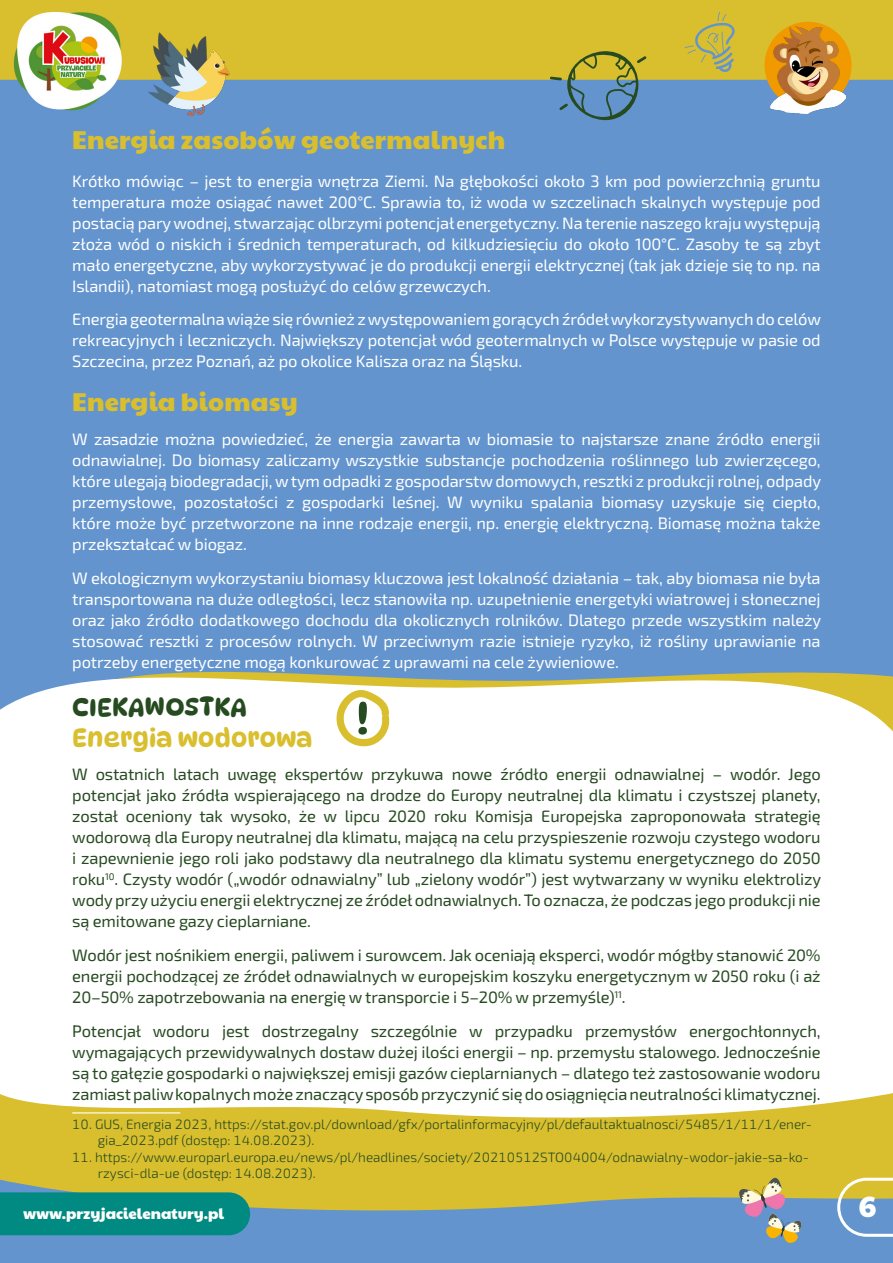
<style>
.page{position:relative;width:893px;height:1263px;background:#fff}
.page>*{position:absolute;margin:0;border:0;box-sizing:border-box;transform-origin:0 0}
.t1{font:29.1px "Paytone One";color:#fff}
.t2{font:25.5px "Paytone One";letter-spacing:.01em;color:#d9bf2e}
.t3{font:500 25.5px "Dyna Puff";letter-spacing:.01em;color:#d9bf2e}
.t4{font:500 25.5px "Dyna Puff";letter-spacing:.01em;color:#274b21}
.t5{font:16.5px/21px "Exo 2";letter-spacing:-.01em;color:#fff;text-align:justify}
.t6{font:16.5px/21px "Exo 2";letter-spacing:-.01em;color:#274b21;text-align:justify}
.t7{font:15px "Paytone One";color:#fff}
.t8{font:300 13.5px/16.2px "Exo 2";color:#274b21}
</style>
<div class="page">
<img style="left:0;top:0;width:893px;height:1263px">
<svg style="left:550px;top:50px;width:97px;height:72px;background:#82977b"></svg>
<img style="left:149px;top:33px;width:81px;height:83px">
<svg style="left:0;top:636px;width:893px;height:582px;background:#bbb455"></svg>
<div style="left:765px;top:22px;width:87px;height:87px;background:#f19a00;border-radius:50%"></div>
<img style="left:771px;top:27px;width:74px;height:87px">
<svg style="left:0;top:652px;width:893px;height:472px"></svg>
<hr style="left:72px;top:1112px;width:108px;height:1px;background:#fff">
<svg style="left:335px;top:687px;width:56px;height:61px"></svg>
<div style="left:0;top:1192px;width:250px;height:43px;background:#008a81"></div>
<svg style="left:837px;top:1178px;width:56px;height:59px;background:#99aea4"></svg>
<svg style="left:684px;top:12px;width:51px;height:60px;background:#c5b748"></svg>
<svg style="left:731px;top:1164px;width:76px;height:80px;background:#aaa885"></svg>
<h2 class="t2" style="left:72px;top:118px;width:435px">Energia zasobów geotermalnych</h2>
<p class="t5" style="left:72px;top:170px;width:750px">Krótko mówiąc – jest to energia wnętrza Ziemi. Na głębokości około 3 km pod powierzchnią gruntu temperatura może osiągać nawet 200°C. Sprawia to, iż woda w szczelinach skalnych występuje pod postacią pary wodnej, stwarzając olbrzymi potencjał energetyczny. Na terenie naszego kraju występują złoża wód o niskich i średnich temperaturach, od kilkudziesięciu do około 100°C. Zasoby te są zbyt mało energetyczne, aby wykorzystywać je do produkcji energii elektrycznej (tak jak dzieje się to np. na Islandii), natomiast mogą posłużyć do celów grzewczych.</p>
<p class="t5" style="left:72px;top:308px;width:750px">Energia geotermalna wiąże się również z występowaniem gorących źródeł wykorzystywanych do celów rekreacyjnych i leczniczych. Największy potencjał wód geotermalnych w Polsce występuje w pasie od Szczecina, przez Poznań, aż po okolice Kalisza oraz na Śląsku.</p>
<h2 class="t2" style="left:72px;top:380px;width:227px">Energia biomasy</h2>
<p class="t5" style="left:72px;top:428px;width:750px">W zasadzie można powiedzieć, że energia zawarta w biomasie to najstarsze znane źródło energii odnawialnej. Do biomasy zaliczamy wszystkie substancje pochodzenia roślinnego lub zwierzęcego, które ulegają biodegradacji, w tym odpadki z gospodarstw domowych, resztki z produkcji rolnej, odpady przemysłowe, pozostałości z gospodarki leśnej. W wyniku spalania biomasy uzyskuje się ciepło, które może być przetworzone na inne rodzaje energii, np. energię elektryczną. Biomasę można także przekształcać w biogaz.</p>
<p class="t5" style="left:72px;top:567px;width:750px">W ekologicznym wykorzystaniu biomasy kluczowa jest lokalność działania – tak, aby biomasa nie była transportowana na duże odległości, lecz stanowiła np. uzupełnienie energetyki wiatrowej i słonecznej oraz jako źródło dodatkowego dochodu dla okolicznych rolników. Dlatego przede wszystkim należy stosować resztki z procesów rolnych. W przeciwnym razie istnieje ryzyko, iż rośliny uprawianie na potrzeby energetyczne mogą konkurować z uprawami na cele żywieniowe.</p>
<h2 class="t4" style="left:72px;top:690px;width:176px">CIEKAWOSTKA</h2>
<h2 class="t3" style="left:72px;top:721px;width:242px">Energia wodorowa</h2>
<p class="t6" style="left:72px;top:763px;width:750px">W ostatnich latach uwagę ekspertów przykuwa nowe źródło energii odnawialnej – wodór. Jego potencjał jako źródła wspierającego na drodze do Europy neutralnej dla klimatu i czystszej planety, został oceniony tak wysoko, że w lipcu 2020 roku Komisja Europejska zaproponowała strategię wodorową dla Europy neutralnej dla klimatu, mającą na celu przyspieszenie rozwoju czystego wodoru i zapewnienie jego roli jako podstawy dla neutralnego dla klimatu systemu energetycznego do 2050 roku<sup>10</sup>. Czysty wodór („wodór odnawialny” lub „zielony wodór”) jest wytwarzany w wyniku elektrolizy wody przy użyciu energii elektrycznej ze źródeł odnawialnych. To oznacza, że podczas jego produkcji nie są emitowane gazy cieplarniane.</p>
<p class="t6" style="left:72px;top:944px;width:750px">Wodór jest nośnikiem energii, paliwem i surowcem. Jak oceniają eksperci, wodór mógłby stanowić 20% energii pochodzącej ze źródeł odnawialnych w europejskim koszyku energetycznym w 2050 roku (i aż 20–50% zapotrzebowania na energię w transporcie i 5–20% w przemyśle)<sup>11</sup>.</p>
<p class="t6" style="left:72px;top:1020px;width:750px">Potencjał wodoru jest dostrzegalny szczególnie w przypadku przemysłów energochłonnych, wymagających przewidywalnych dostaw dużej ilości energii – np. przemysłu stalowego. Jednocześnie są to gałęzie gospodarki o największej emisji gazów cieplarnianych – dlatego też zastosowanie wodoru zamiast paliw kopalnych może znaczący sposób przyczynić się do osiągnięcia neutralności klimatycznej.</p>
<p class="t8" style="left:98px;top:1116px;width:716px;text-indent:-26px">10. GUS, Energia 2023, https://stat.gov.pl/download/gfx/portalinformacyjny/pl/defaultaktualnosci/5485/1/11/1/ener&shy;gia_2023.pdf (dostęp: 14.08.2023).</p>
<p class="t8" style="left:98px;top:1148px;width:713px;text-indent:-26px">11. https://www.europarl.europa.eu/news/pl/headlines/society/20210512STO04004/odnawialny-wodor-jakie-sa-ko&shy;rzysci-dla-ue (dostęp: 14.08.2023).</p>
<p class="t7" style="left:23px;top:1201px;width:202px">www.przyjacielenatury.pl</p>
<h1 class="t1" style="left:859px;top:1182px;width:19px">6</h1>
</div>
